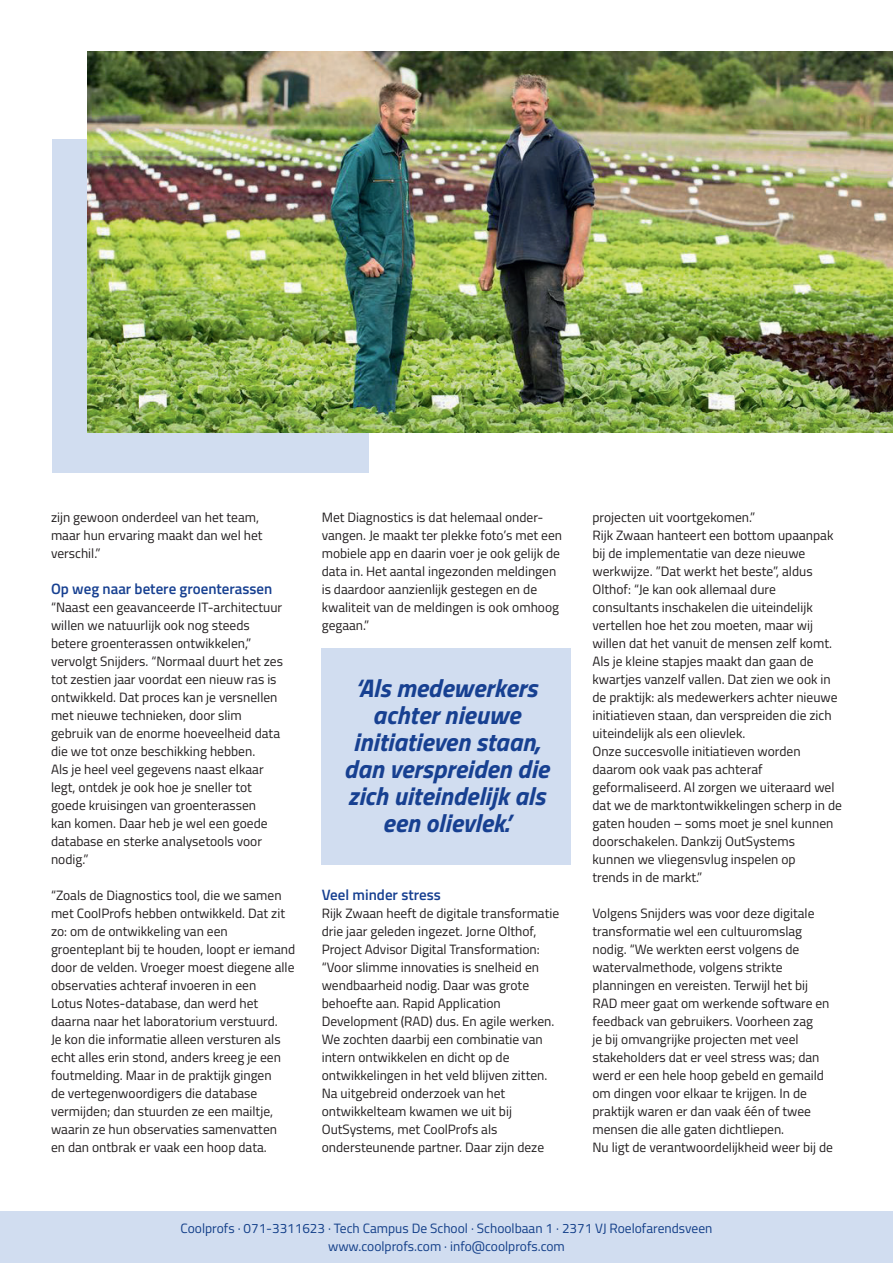
<style>
.page{position:relative;width:893px;height:1263px;background:#fff}
.page>*{position:absolute;margin:0;border:0;box-sizing:border-box;transform-origin:0 0}
.t1{font:italic 700 25.5px/27px "Titillium Web";color:#174091;text-align:center}
.t2{font:600 15px "Titillium Web";color:#174091}
.t3{font:13.5px/18px "Titillium Web";color:#231f20}
.t4{font:13.5px/18px "Titillium Web";color:#133f89;text-align:center}
</style>
<div class="page">
<div style="left:52px;top:139px;width:316px;height:334px;background:#d1ddf0"></div>
<img style="left:87px;top:51px;width:806px;height:381px">
<div style="left:0;top:1212px;width:893px;height:51px;background:#d1ddf0"></div>
<div style="left:322px;top:648px;width:249px;height:216px;background:#d1ddf0"></div>
<p class="t3" style="left:51px;top:508px;width:213px">zijn gewoon onderdeel van het team, maar hun ervaring maakt dan wel het verschil.”</p>
<p class="t2" style="left:51px;top:577px;width:223px">Op weg naar betere groenterassen</p>
<p class="t3" style="left:51px;top:598px;width:233px">“Naast een geavanceerde IT-architectuur willen we natuurlijk ook nog steeds betere groenterassen ontwikkelen,” vervolgt Snijders. “Normaal duurt het zes tot zestien jaar voordat een nieuw ras is ontwikkeld. Dat proces kan je versnellen met nieuwe technieken, door slim gebruik van de enorme hoeveelheid data die we tot onze beschikking hebben.<br>Als je heel veel gegevens naast elkaar legt, ontdek je ook hoe je sneller tot goede kruisingen van groenterassen<br>kan komen. Daar heb je wel een goede database en sterke analysetools voor nodig.”</p>
<p class="t3" style="left:51px;top:886px;width:246px">“Zoals de Diagnostics tool, die we samen met CoolProfs hebben ontwikkeld. Dat zit zo: om de ontwikkeling van een groenteplant bij te houden, loopt er iemand door de velden. Vroeger moest diegene alle observaties achteraf invoeren in een<br>Lotus Notes-database, dan werd het daarna naar het laboratorium verstuurd.<br>Je kon die informatie alleen versturen als echt alles erin stond, anders kreeg je een foutmelding. Maar in de praktijk gingen<br>de vertegenwoordigers die database vermijden; dan stuurden ze een mailtje, waarin ze hun observaties samenvatten<br>en dan ontbrak er vaak een hoop data.</p>
<p class="t3" style="left:322px;top:507px;width:242px">Met Diagnostics is dat helemaal onder&shy;vangen. Je maakt ter plekke foto’s met een mobiele app en daarin voer je ook gelijk de data in. Het aantal ingezonden meldingen is daardoor aanzienlijk gestegen en de kwaliteit van de meldingen is ook omhoog gegaan.”</p>
<h1 class="t1" style="left:344px;top:673px;width:207px">‘Als medewerkers achter nieuwe initiatieven staan, dan verspreiden die zich uiteindelijk als een olievlek.’</h1>
<p class="t2" style="left:322px;top:883px;width:121px">Veel minder stress</p>
<p class="t3" style="left:322px;top:904px;width:239px">Rijk Zwaan heeft de digitale transformatie drie jaar geleden ingezet. Jorne Olthof, Project Advisor Digital Transformation: “Voor slimme innovaties is snelheid en wendbaarheid nodig. Daar was grote behoefte aan. Rapid Application Development (RAD) dus. En agile werken.<br>We zochten daarbij een combinatie van intern ontwikkelen en dicht op de ontwikkelingen in het veld blijven zitten.<br>Na uitgebreid onderzoek van het ontwikkelteam kwamen we uit bij OutSystems, met CoolProfs als ondersteunende partner. Daar zijn deze</p>
<p class="t3" style="left:592px;top:508px;width:251px">projecten uit voortgekomen.”<br>Rijk Zwaan hanteert een bottom upaanpak bij de implementatie van deze nieuwe werkwijze. ”Dat werkt het beste”, aldus Olthof: “Je kan ook allemaal dure consultants inschakelen die uiteindelijk vertellen hoe het zou moeten, maar wij willen dat het vanuit de mensen zelf komt.<br>Als je kleine stapjes maakt dan gaan de kwartjes vanzelf vallen. Dat zien we ook in de praktijk: als medewerkers achter nieuwe initiatieven staan, dan verspreiden die zich uiteindelijk als een olievlek.<br>Onze succesvolle initiatieven worden daarom ook vaak pas achteraf geformaliseerd. Al zorgen we uiteraard wel dat we de marktontwikkelingen scherp in de gaten houden – soms moet je snel kunnen doorschakelen. Dankzij OutSystems<br>kunnen we vliegensvlug inspelen op<br>trends in de markt.”</p>
<p class="t3" style="left:592px;top:903px;width:242px">Volgens Snijders was voor deze digitale transformatie wel een cultuuromslag nodig. “We werkten eerst volgens de watervalmethode, volgens strikte planningen en vereisten. Terwijl het bij RAD meer gaat om werkende software en feedback van gebruikers. Voorheen zag<br>je bij omvangrijke projecten met veel stakeholders dat er veel stress was; dan werd er een hele hoop gebeld en gemaild om dingen voor elkaar te krijgen. In de praktijk waren er dan vaak één of twee mensen die alle gaten dichtliepen.<br>Nu ligt de verantwoordelijkheid weer bij de</p>
<p class="t4" style="left:181px;top:1218px;width:533px">Coolprofs · 071-3311623 · Tech Campus De School · Schoolbaan 1 · 2371 VJ Roelofarendsveen www.coolprofs.com · info@coolprofs.com</p>
</div>
